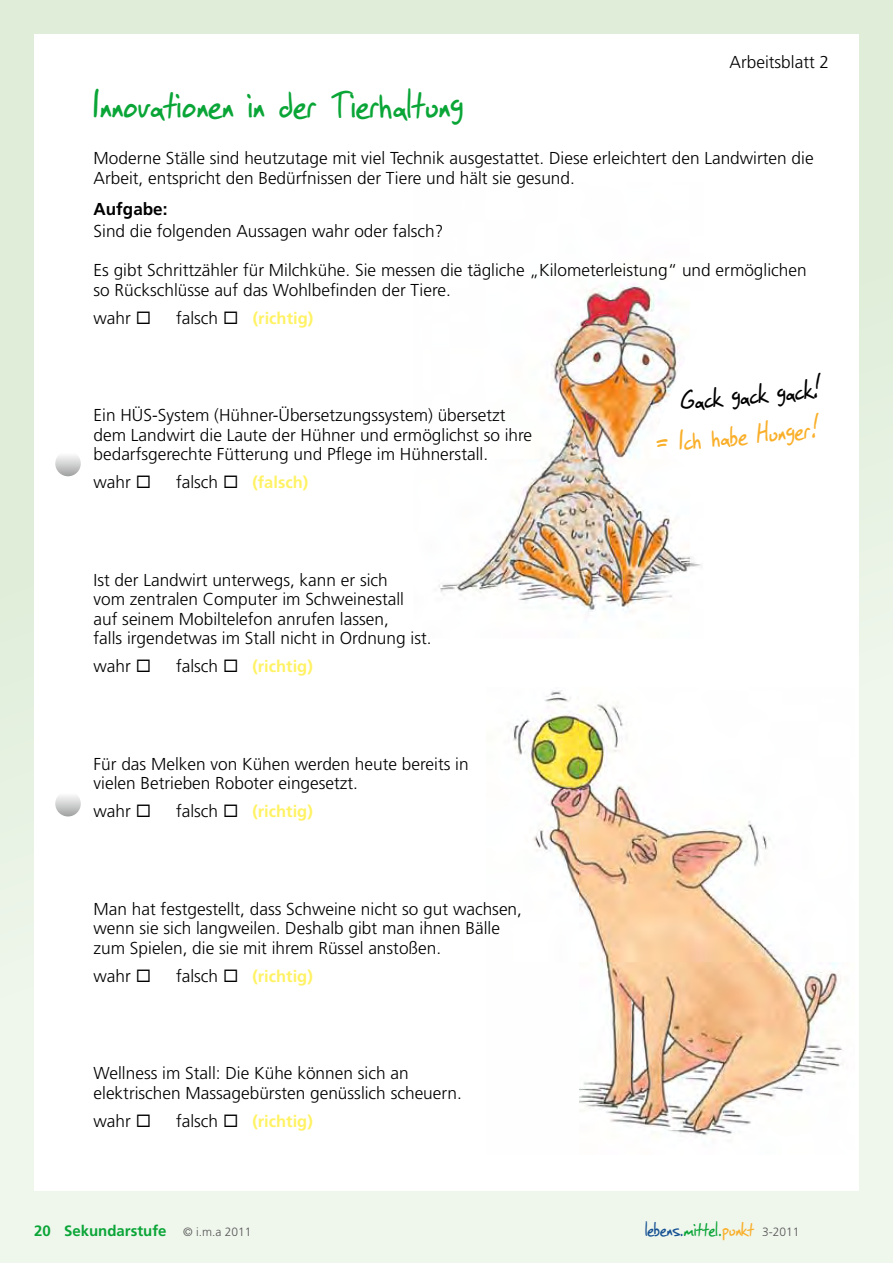
<style>
.page{position:relative;width:893px;height:1263px;background:#fff}
.page>*{position:absolute;margin:0;border:0;box-sizing:border-box;transform-origin:0 0}
.t1{font:45px "SF Grunge Sans";letter-spacing:.02em;color:#0aa537}
.t2{font:31.35px "SF Grunge Sans";color:#f9af2a}
.t3{font:31.35px "SF Grunge Sans";color:#000}
.t4{font:22.5px "SF Grunge Sans";letter-spacing:.01em;color:#155193}
.t5{font:300 17.25px/19.5px "Frutiger";color:#000}
.t6{font:700 17.25px "Frutiger";color:#000}
.t7{font:700 16.5px "Frutiger";color:#fff264}
.t8{font:700 15px "Frutiger";color:#0aa537}
.s1{font-weight:300;font-size:17.25px;color:#000}
.s2{color:#000}
.s3{font-weight:300;font-size:12px;color:#565656}
.s4{color:#0aa537}
.s5{color:#f9af2a}
.s6{font-family:"Frutiger";font-weight:300;font-size:12px;color:#565656}
</style>
<div class="page">
<div style="left:0;top:0;width:893px;height:1263px;background:linear-gradient(to right,#e9f3e5,#eaf3e6)"></div>
<div style="left:34px;top:34px;width:825px;height:1157px;background:#fff"></div>
<svg style="left:55px;top:451px;width:26px;height:25px"></svg>
<svg style="left:55px;top:791px;width:26px;height:25px"></svg>
<img style="left:439px;top:283px;width:262px;height:329px">
<img style="left:511px;top:690px;width:332px;height:446px">
<hr style="left:892px;top:0;width:1px;height:539px;background:#fff">
<h1 class="t1" style="left:94px;top:75px;width:371px">Innovationen in der Tierhaltung</h1>
<p class="t5" style="left:729px;top:53px;width:101px">Arbeitsblatt 2</p>
<p class="t5" style="left:94px;top:149px;width:722px">Moderne Ställe sind heutzutage mit viel Technik ausgestattet. Diese erleichtert den Landwirten die<br>Arbeit, entspricht den Bedürfnissen der Tiere und hält sie gesund.</p>
<p class="t6" style="left:94px;top:199px;width:76px">Aufgabe:</p>
<p class="t5" style="left:94px;top:221px;width:351px">Sind die folgenden Aussagen wahr oder falsch?</p>
<p class="t5" style="left:94px;top:260px;width:715px">Es gibt Schrittzähler für Milchkühe. Sie messen die tägliche „Kilometerleistung“ und ermöglichen so Rückschlüsse auf das Wohlbefinden der Tiere.</p>
<p class="t5" style="left:94px;top:308px;width:59px">wahr ◻</p>
<p class="t7" style="left:176px;top:308px;width:139px"><span class="s1">falsch</span> <span class="s2">◻</span> (richtig)</p>
<p class="t5" style="left:94px;top:405px;width:440px">Ein HÜS-System (Hühner-Übersetzungssystem) übersetzt dem Landwirt die Laute der Hühner und ermöglichst so ihre bedarfsgerechte Fütterung und Pflege im Hühnerstall.</p>
<p class="t5" style="left:94px;top:472px;width:59px">wahr ◻</p>
<p class="t7" style="left:176px;top:473px;width:134px"><span class="s1">falsch</span> <span class="s2">◻</span> (falsch)</p>
<p class="t5" style="left:94px;top:570px;width:340px">Ist der Landwirt unterwegs, kann er sich<br>vom zentralen Computer im Schweinestall auf seinem Mobiltelefon anrufen lassen,<br>falls irgendetwas im Stall nicht in Ordnung ist.</p>
<p class="t5" style="left:94px;top:656px;width:59px">wahr ◻</p>
<p class="t7" style="left:176px;top:657px;width:138px"><span class="s1">falsch</span> <span class="s2">◻</span> (richtig)</p>
<p class="t5" style="left:94px;top:754px;width:377px">Für das Melken von Kühen werden heute bereits in vielen Betrieben Roboter eingesetzt.</p>
<p class="t5" style="left:94px;top:801px;width:59px">wahr ◻</p>
<p class="t7" style="left:176px;top:802px;width:138px"><span class="s1">falsch</span> <span class="s2">◻</span> (richtig)</p>
<p class="t5" style="left:94px;top:899px;width:430px">Man hat festgestellt, dass Schweine nicht so gut wachsen, wenn sie sich langweilen. Deshalb gibt man ihnen Bälle zum Spielen, die sie mit ihrem Rüssel anstoßen.</p>
<p class="t5" style="left:94px;top:966px;width:59px">wahr ◻</p>
<p class="t7" style="left:176px;top:966px;width:138px"><span class="s1">falsch</span> <span class="s2">◻</span> (richtig)</p>
<p class="t5" style="left:94px;top:1063px;width:370px">Wellness im Stall: Die Kühe können sich an elektrischen Massagebürsten genüsslich scheuern.</p>
<p class="t5" style="left:94px;top:1111px;width:59px">wahr ◻</p>
<p class="t7" style="left:176px;top:1111px;width:138px"><span class="s1">falsch</span> <span class="s2">◻</span> (richtig)</p>
<h2 class="t3" style="left:678px;top:381px;width:144px;rotate:-5deg">Gack gack gack!</h2>
<h2 class="t2" style="left:653px;top:423px;width:167px;rotate:-5deg">= Ich habe Hunger!</h2>
<p class="t8" style="left:34px;top:1222px;width:219px">20 Sekundarstufe <span class="s3">© i.m.a 2011</span></p>
<h3 class="t4" style="left:645px;top:1214px;width:156px">lebens.<span class="s4">mittel.</span><span class="s5">punkt</span> <span class="s6">3-2011</span></h3>
</div>
